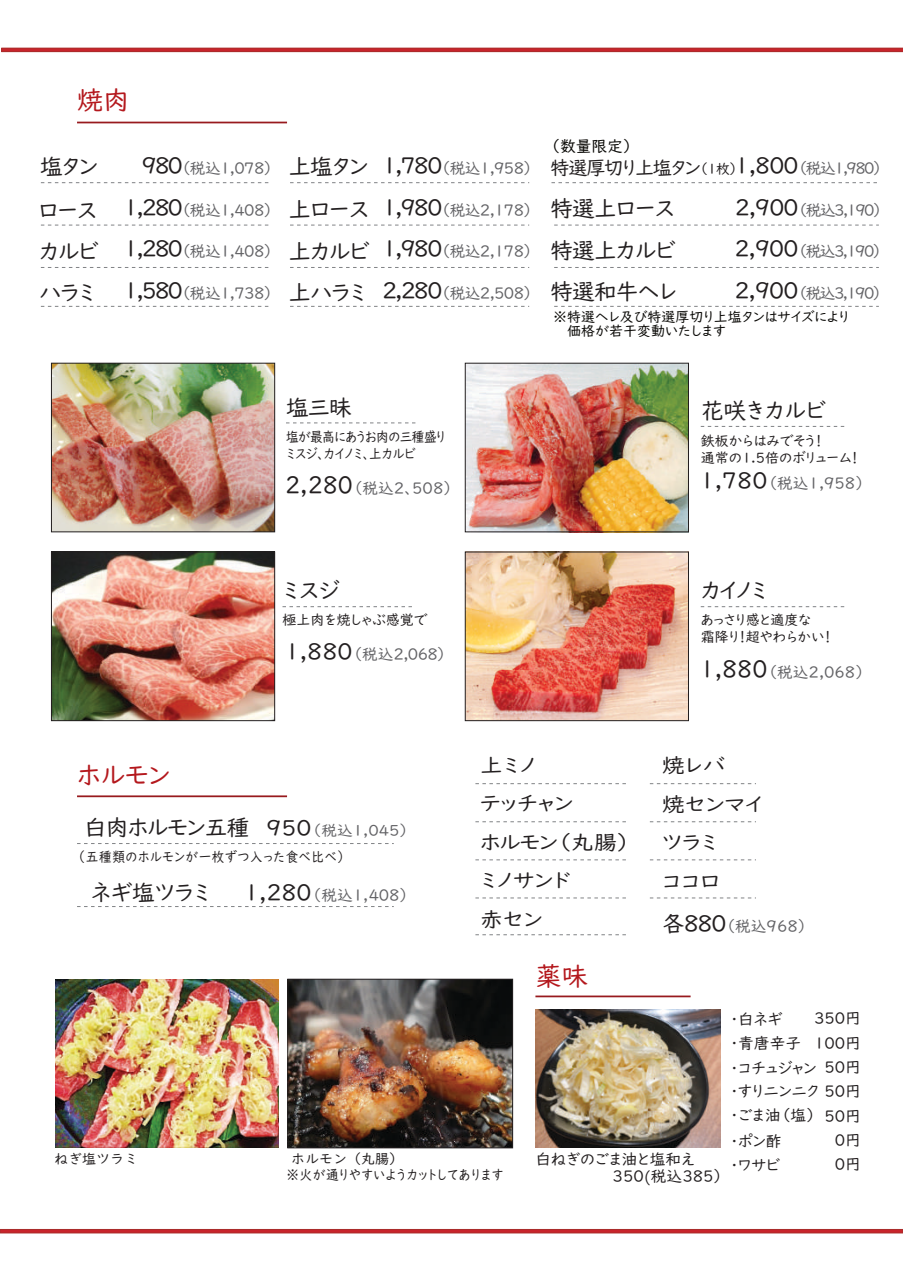
<style>
.page{position:relative;width:903px;height:1275px;background:#fff}
.page>*{position:absolute;margin:0;border:0;box-sizing:border-box;transform-origin:0 0}
.t1{font:26.25px "UD Digi Kyokasho NK R";color:#b4181d}
.t2{font:22.75px/41.5px "UD Digi Kyokasho NK R";letter-spacing:-.04em;color:#231f20;text-align:justify}
.t3{font:20.47px/38.5px "UD Digi Kyokasho NK R";color:#231f20;scale:1.11 1}
.t4{font:19.25px "UD Digi Kyokasho NK R";letter-spacing:-.07em;color:#231f20}
.t5{font:15.75px "UD Digi Kyokasho NK R";letter-spacing:-.04em;color:#636366}
.t6{font:15.75px/24.5px "UD Digi Kyokasho NK R";color:#231f20}
.t7{font:15.75px "UD Digi Kyokasho NK R";color:#080704}
.t8{font:15.05px "UD Digi Kyokasho NK R";color:#636366;scale:1.05 1}
.t9{font:14px/16.8px "UD Digi Kyokasho NK R";color:#231f20}
.t10{font:14px "UD Digi Kyokasho NK R";letter-spacing:.05em;color:#231f20;scale:.9 1}
.t11{font:14px/14px "UD Digi Kyokasho NK R";color:#080704}
.t12{font:14px/16.8px "UD Digi Kyokasho NK R";letter-spacing:-.04em;color:#231f20;scale:.9 1}
.t13{font:14px "UD Digi Kyokasho N R";color:#231f20}
.s1{font-size:22.75px;color:#231f20}
.s2{font-size:14px}
.s3{font-size:22.75px}
.s4{font-size:15.75px;color:#636366}
.s5{font-size:24.15px;color:#231f20}
.s6{font-size:21.7px;color:#231f20}
</style>
<div class="page">
<img style="left:467px;top:365px;width:220px;height:165px">
<img style="left:289px;top:981px;width:222px;height:165px">
<div style="left:287px;top:979px;width:226px;height:169px;border:1px solid #231f20"></div>
<img style="left:53px;top:365px;width:220px;height:165px">
<img style="left:53px;top:554px;width:220px;height:165px">
<div style="left:465px;top:363px;width:224px;height:169px;border:1px solid #231f20"></div>
<svg style="left:283px;top:606px;width:129px;height:1px"></svg>
<svg style="left:77px;top:906px;width:317px;height:1px"></svg>
<svg style="left:77px;top:843px;width:317px;height:1px"></svg>
<svg style="left:2px;top:48px;width:901px;height:4px;background:#bc272b"></svg>
<div style="left:0;top:1229px;width:903px;height:4px;border:1px solid #aa2d2b"></div>
<hr style="left:77px;top:122px;width:210px;height:1px;background:#981a1e">
<hr style="left:77px;top:795px;width:210px;height:2px;background:#981a1e">
<svg style="left:41px;top:182px;width:228px;height:1px"></svg>
<svg style="left:41px;top:306px;width:228px;height:1px"></svg>
<svg style="left:41px;top:267px;width:228px;height:1px"></svg>
<svg style="left:41px;top:225px;width:228px;height:1px"></svg>
<svg style="left:290px;top:182px;width:239px;height:1px"></svg>
<svg style="left:551px;top:182px;width:326px;height:1px"></svg>
<svg style="left:290px;top:306px;width:239px;height:1px"></svg>
<svg style="left:290px;top:267px;width:239px;height:1px"></svg>
<svg style="left:290px;top:225px;width:239px;height:1px"></svg>
<svg style="left:554px;top:225px;width:325px;height:1px"></svg>
<svg style="left:554px;top:267px;width:325px;height:1px"></svg>
<svg style="left:554px;top:306px;width:325px;height:1px"></svg>
<div style="left:51px;top:552px;width:224px;height:169px;border:1px solid #231f20"></div>
<div style="left:51px;top:363px;width:224px;height:169px;border:1px solid #231f20"></div>
<svg style="left:286px;top:423px;width:129px;height:1px"></svg>
<svg style="left:701px;top:606px;width:144px;height:1px"></svg>
<img style="left:467px;top:554px;width:220px;height:165px">
<div style="left:465px;top:552px;width:224px;height:169px;border:1px solid #231f20"></div>
<svg style="left:701px;top:426px;width:144px;height:1px"></svg>
<img style="left:55px;top:980px;width:223px;height:167px">
<hr style="left:535px;top:995px;width:156px;height:2px;background:#981a1e">
<img style="left:535px;top:1009px;width:185px;height:139px">
<svg style="left:475px;top:783px;width:151px;height:1px"></svg>
<svg style="left:475px;top:934px;width:151px;height:1px"></svg>
<svg style="left:475px;top:821px;width:151px;height:1px"></svg>
<svg style="left:475px;top:860px;width:151px;height:1px"></svg>
<svg style="left:475px;top:898px;width:151px;height:1px"></svg>
<svg style="left:650px;top:783px;width:106px;height:1px"></svg>
<svg style="left:650px;top:821px;width:106px;height:1px"></svg>
<svg style="left:650px;top:860px;width:106px;height:1px"></svg>
<svg style="left:650px;top:898px;width:106px;height:1px"></svg>
<h1 class="t1" style="left:77px;top:87px;width:54px">焼肉</h1>
<h2 class="t2" style="left:38px;top:145px;width:61px;line-height:43.9px">塩タンロース</h2>
<h2 class="t2" style="left:39px;top:230px;width:61px">カルビハラミ</h2>
<p class="t5" style="left:142px;top:161px;width:133px"><span class="s1">980</span>（税込1,0７８）</p>
<p class="t5" style="left:124px;top:202px;width:152px"><span class="s1">1,280</span>（税込1,408）</p>
<p class="t5" style="left:124px;top:243px;width:152px"><span class="s1">1,280</span>（税込1,408）</p>
<p class="t5" style="left:124px;top:285px;width:152px"><span class="s1">1,580</span>（税込1,738）</p>
<p class="t7" style="left:550px;top:138px;width:84px">（数量限定）</p>
<h2 class="t2" style="left:288px;top:146px;width:81px">上塩タン</h2>
<p class="t4" style="left:551px;top:158px;width:334px">特選厚切り上塩タン<span class="s2">（1枚）</span><span class="s3">1,800</span><span class="s4">（税込1,9８０）</span></p>
<h2 class="t2" style="left:288px;top:189px;width:83px">上ロース上カルビ上ハラミ</h2>
<p class="t5" style="left:382px;top:160px;width:152px"><span class="s1">1,780</span>（税込1,958）</p>
<p class="t5" style="left:382px;top:202px;width:152px"><span class="s1">1,980</span>（税込2,178）</p>
<p class="t5" style="left:382px;top:243px;width:152px"><span class="s1">1,980</span>（税込2,178）</p>
<p class="t5" style="left:382px;top:285px;width:152px"><span class="s1">2,280</span>（税込2,508）</p>
<h2 class="t2" style="left:550px;top:187px;width:128px">特選上ロース特選上カルビ特選和牛ヘレ</h2>
<p class="t5" style="left:735px;top:202px;width:150px"><span class="s1">2,900</span>（税込3,190）</p>
<p class="t5" style="left:735px;top:243px;width:150px"><span class="s1">2,900</span>（税込3,190）</p>
<p class="t5" style="left:735px;top:285px;width:150px"><span class="s1">2,900</span>（税込3,190）</p>
<p class="t11" style="left:567px;top:310px;width:283px;text-indent:-14px">※特選ヘレ及び特選厚切り上塩タンはサイズにより価格が若干変動いたします</p>
<h2 class="t2" style="left:286px;top:386px;width:67px">塩三昧</h2>
<h2 class="t2" style="left:701px;top:390px;width:126px">花咲きカルビ</h2>
<p class="t12" style="left:286px;top:428px;width:179px">塩が最高にあうお肉の三種盛りミスジ、カイノミ、上カルビ</p>
<p class="t9" style="left:701px;top:432px;width:159px">鉄板からはみでそう！<br>通常の1.5倍のボリューム！</p>
<p class="t5" style="left:285px;top:481px;width:170px"><span class="s5">2,２80</span>（税込2、508）</p>
<p class="t5" style="left:700px;top:475px;width:167px"><span class="s1">1,780</span>（税込1,958）</p>
<h2 class="t2" style="left:283px;top:570px;width:58px">ミスジ</h2>
<p class="t9" style="left:283px;top:612px;width:147px">極上肉を焼しゃぶ感覚で</p>
<p class="t5" style="left:285px;top:646px;width:164px"><span class="s1">1,880</span>（税込2,068）</p>
<h2 class="t2" style="left:701px;top:570px;width:68px">カイノミ</h2>
<p class="t9" style="left:701px;top:612px;width:132px">あっさり感と適度な<br>霜降り！超やわらかい！</p>
<p class="t5" style="left:700px;top:664px;width:167px"><span class="s5">1,880</span>（税込2,068）</p>
<h1 class="t1" style="left:77px;top:762px;width:95px">ホルモン</h1>
<h2 class="t2" style="left:84px;top:806px;width:167px">白肉ホルモン五種</h2>
<p class="t8" style="left:267px;top:823px;width:138px"><span class="s6">950</span>（税込1,045）</p>
<p class="t10" style="left:77px;top:849px;width:300px">（五種類のホルモンが一枚ずつ入った食べ比べ）</p>
<h2 class="t2" style="left:91px;top:872px;width:121px">ネギ塩ツラミ</h2>
<p class="t5" style="left:244px;top:887px;width:167px"><span class="s1">1,2８0</span>（税込1,４０８）</p>
<p class="t3" style="left:480px;top:746px;width:137px">上ミノ<br>テッチャン<br>ホルモン（丸腸）ミノサンド<br>赤セン</p>
<p class="t3" style="left:662px;top:746px;width:92px">焼レバ<br>焼センマイツラミ<br>ココロ</p>
<p class="t5" style="left:662px;top:919px;width:147px"><span class="s1">各8８0</span>（税込968）</p>
<h1 class="t1" style="left:535px;top:962px;width:54px">薬味</h1>
<p class="t6" style="left:730px;top:1006px;width:54px">・白ネギ</p>
<p class="t6" style="left:730px;top:1031px;width:72px">・青唐辛子</p>
<p class="t6" style="left:814px;top:1006px;width:48px">３５０円</p>
<p class="t6" style="left:814px;top:1030px;width:48px">100円</p>
<p class="t6" style="left:730px;top:1056px;width:88px">・コチュジャン</p>
<p class="t6" style="left:824px;top:1055px;width:38px">５0円</p>
<p class="t13" style="left:54px;top:1151px;width:85px">ねぎ塩ツラミ</p>
<p class="t13" style="left:291px;top:1151px;width:113px">ホルモン（丸腸）</p>
<p class="t10" style="left:286px;top:1168px;width:242px">※火が通りやすいようカットしてあります</p>
<p class="t6" style="left:613px;top:1150px;width:112px;line-height:17.5px;text-indent:-77px">白ねぎのごま油と塩和え<br>3５0(税込3８５）</p>
<p class="t6" style="left:730px;top:1079px;width:132px">・すりニンニク５0円・ごま油（塩）<br>・ポン酢<br>・ワサビ</p>
<p class="t6" style="left:835px;top:1103px;width:28px;text-align:justify;text-indent:-10px">５0円0円0円</p>
</div>
